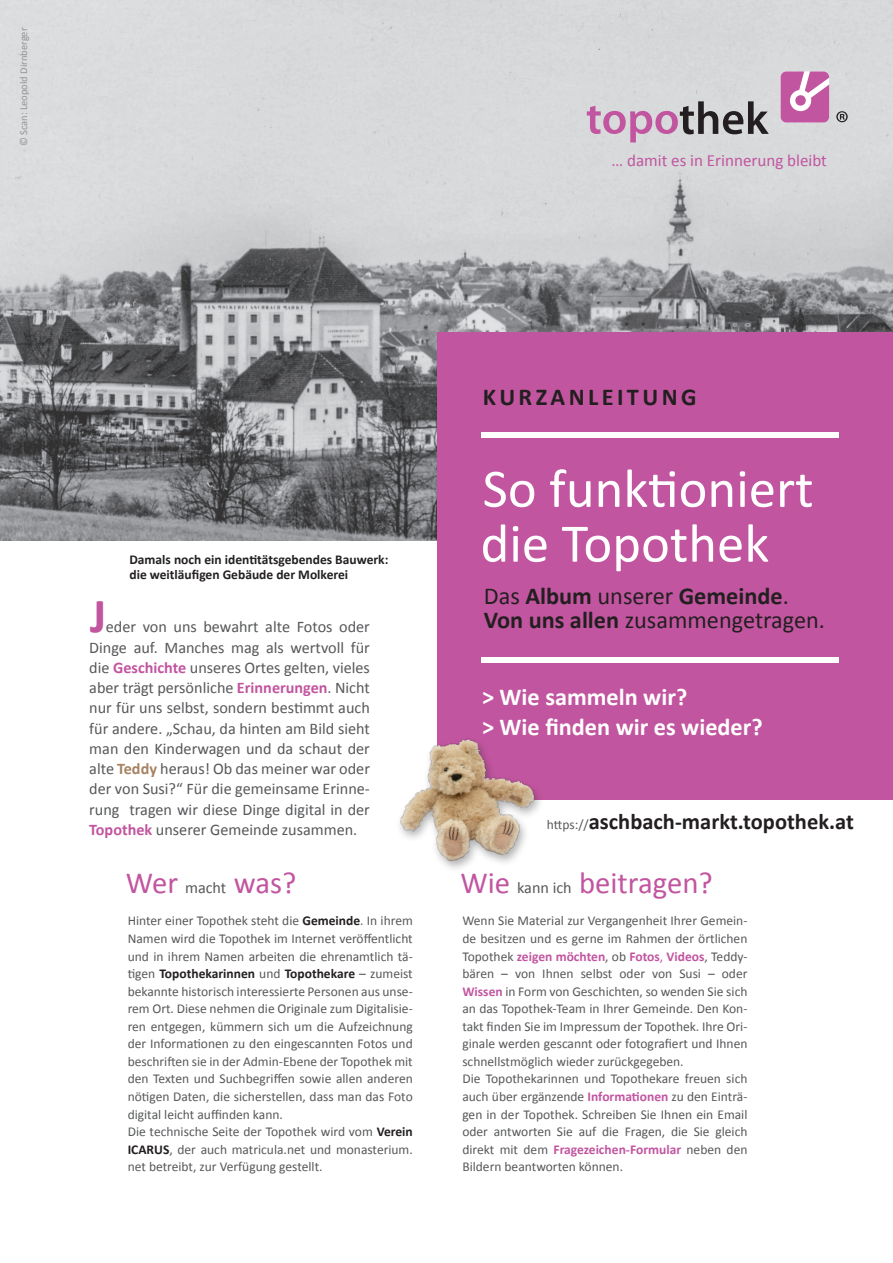
<style>
.page{position:relative;width:893px;height:1263px;background:#fff}
.page>*{position:absolute;margin:0;border:0;box-sizing:border-box;transform-origin:0 0}
.t1{font:54.75px/54.8px "Calibri";color:#fff}
.t2{font:700 49.35px "Calibri";color:#c255a0}
.t3{font:30.75px "Calibri";color:#c255a0}
.t4{font:24.3px/24.3px "Calibri";color:#231f20}
.t5{font:700 24.3px/30px "Calibri";color:#fff}
.t6{font:700 24.3px "Calibri";letter-spacing:.14em;color:#231f20}
.t7{font:700 22.5px "Calibri";color:#231f20}
.t8{font:17.1px "Calibri";color:#c255a0}
.t9{font:16.2px/20.2px "Calibri";color:#57585a;text-align:justify}
.t10{font:13.5px/17.5px "Calibri";color:#57585a}
.t11{font:700 13.5px/15px "Calibri";color:#231f20}
.t12{font:10.5px "Calibri";color:#939598}
.s1{font-weight:700;color:#c255a0}
.s2{font-weight:700;color:#a68363}
.s3{font-size:16.2px;color:#57585a}
.s4{font-weight:700;color:#231f20}
.s5{font-weight:700}
.s6{font-weight:400;font-size:13.5px;color:#57585a}
.s7{color:#c255a0}
</style>
<div class="page">
<img style="left:0;top:0;width:893px;height:541px">
<div style="left:438px;top:332px;width:455px;height:467px;background:#c255a0"></div>
<div style="left:482px;top:432px;width:357px;height:6px;background:#fff"></div>
<div style="left:482px;top:657px;width:357px;height:6px;background:#fff"></div>
<img style="left:400px;top:727px;width:146px;height:142px">
<svg style="left:587px;top:101px;width:182px;height:41px;background:#b8a8b5"></svg>
<svg style="left:836px;top:111px;width:12px;height:11px"></svg>
<svg style="left:781px;top:71px;width:48px;height:51px"></svg>
<p class="t12" style="left:17px;top:146px;width:120px;rotate:-90deg">© Scan: Leopold Dirnberger</p>
<p class="t8" style="left:611px;top:150px;width:217px">… damit es in Erinnerung bleibt</p>
<p class="t11" style="left:129px;top:552px;width:260px">Damals noch ein identitätsgebendes Bauwerk: die weitläufigen Gebäude der Molkerei</p>
<h2 class="t2" style="left:90px;top:584px;width:18px">J</h2>
<p class="t9" style="left:89px;top:617px;width:282px;text-indent:16px">eder von uns bewahrt alte Fotos oder Dinge auf. Manches mag als wertvoll für die <span class="s1">Geschichte</span> unseres Ortes gelten, vieles aber trägt persönliche <span class="s1">Erinnerungen</span>. Nicht nur für uns selbst, sondern bestimmt auch für andere. „Schau, da hinten am Bild sieht man den Kinderwagen und da schaut der alte <span class="s2">Teddy</span> heraus! Ob das meiner war oder der von Susi?“ Für die gemeinsame Erinne&shy;rung tragen wir diese Dinge digital in der <span class="s1">Topothek</span> unserer Gemeinde zusammen.</p>
<h3 class="t3" style="left:126px;top:863px;width:172px">Wer <span class="s3">macht</span> was?</h3>
<p class="t10" style="left:128px;top:912px;width:287px">Hinter einer Topothek steht die <span class="s4">Gemeinde</span>. In ihrem Namen wird die Topothek im Internet veröffentlicht und in ihrem Namen arbeiten die ehrenamtlich tä&shy;tigen <span class="s4">Topothekarinnen</span> und <span class="s4">Topothekare</span> – zumeist bekannte historisch interessierte Personen aus unse&shy;rem Ort. Diese nehmen die Originale zum Digitalisie&shy;ren entgegen, kümmern sich um die Aufzeichnung der Informationen zu den eingescannten Fotos und beschriften sie in der Admin-Ebene der Topothek mit den Texten und Suchbegriffen sowie allen anderen nötigen Daten, die sicherstellen, dass man das Foto digital leicht auffinden kann.<br>Die technische Seite der Topothek wird vom <span class="s4">Verein ICARUS</span>, der auch matricula.net und monasterium. net betreibt, zur Verfügung gestellt.</p>
<h3 class="t6" style="left:483px;top:382px;width:215px">KURZANLEITUNG</h3>
<h1 class="t1" style="left:480px;top:461px;width:335px">So funktioniert die Topothek</h1>
<h3 class="t4" style="left:484px;top:584px;width:343px">Das <span class="s5">Album</span> unserer <span class="s5">Gemeinde</span>.<br><span class="s5">Von uns allen</span> zusammengetragen.</h3>
<h3 class="t5" style="left:482px;top:681px;width:282px">&gt; Wie sammeln wir?<br>&gt; Wie finden wir es wieder?</h3>
<h3 class="t7" style="left:547px;top:807px;width:308px"><span class="s6">https://</span>aschbach-markt.topothek.at</h3>
<h3 class="t3" style="left:460px;top:863px;width:254px">Wie <span class="s3">kann ich</span> beitragen?</h3>
<p class="t10" style="left:462px;top:912px;width:287px">Wenn Sie Material zur Vergangenheit Ihrer Gemein&shy;de besitzen und es gerne im Rahmen der örtlichen Topothek <span class="s1">zeigen möchten</span>, ob <span class="s1">Fotos</span><span class="s7">,</span> <span class="s1">Videos</span>, Teddy&shy;bären – von Ihnen selbst oder von Susi – oder <span class="s1">Wissen</span> in Form von Geschichten, so wenden Sie sich an das Topothek-Team in Ihrer Gemeinde. Den Kon&shy;takt finden Sie im Impressum der Topothek. Ihre Ori&shy;ginale werden gescannt oder fotografiert und Ihnen schnellstmöglich wieder zurückgegeben.<br>Die Topothekarinnen und Topothekare freuen sich auch über ergänzende <span class="s1">Informationen</span> zu den Einträ&shy;gen in der Topothek. Schreiben Sie Ihnen ein Email oder antworten Sie auf die Fragen, die Sie gleich direkt mit dem <span class="s1">Fragezeichen-Formular</span> neben den Bildern beantworten können.</p>
</div>
